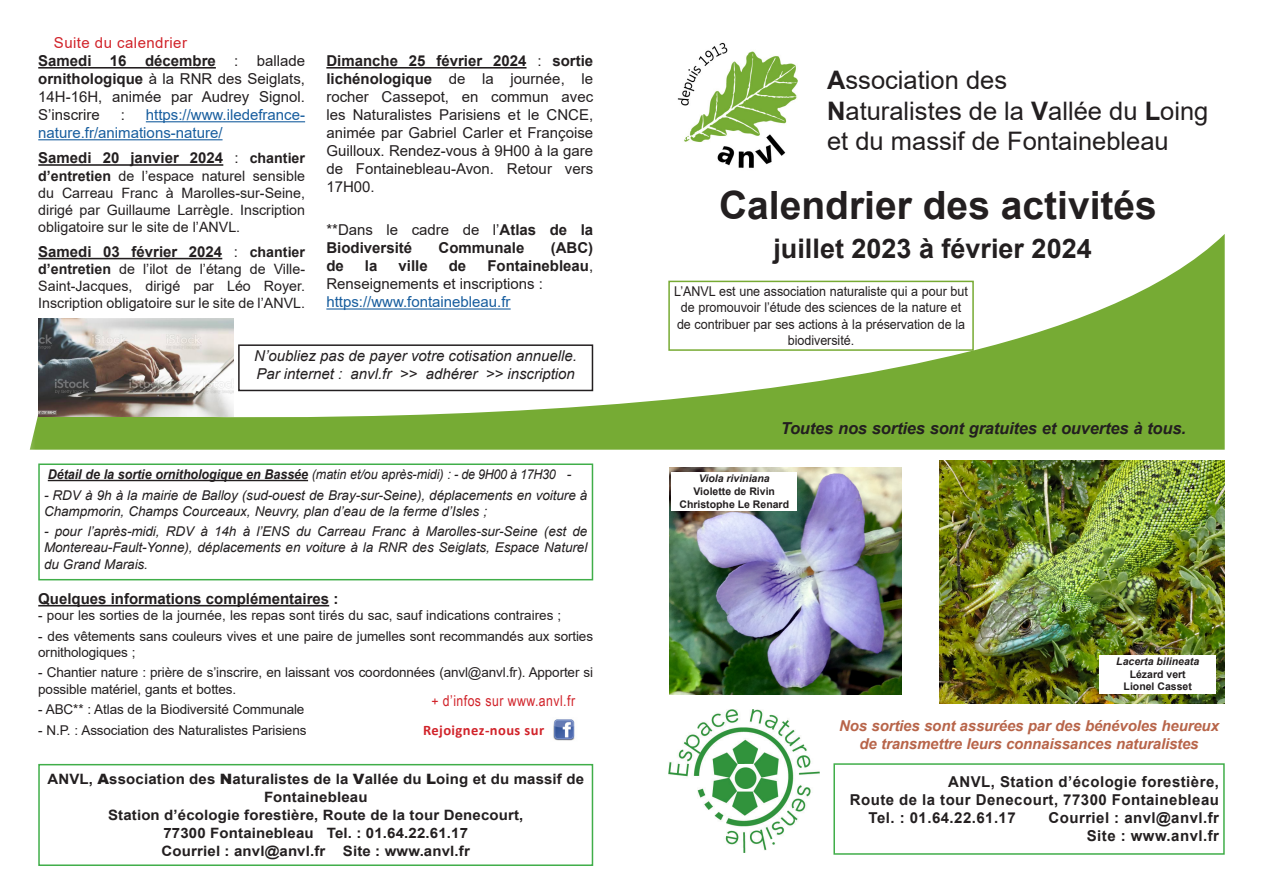
<style>
.page{position:relative;width:1263px;height:893px;background:#fff}
.page>*{position:absolute;margin:0;border:0;box-sizing:border-box;transform-origin:0 0}
.t1{font:700 39px "Arial";color:#231f20}
.t2{font:700 27px "Arial";color:#231f20}
.t3{font:25.5px "Arial";color:#231f20}
.t4{font:italic 700 16.5px "Arial";letter-spacing:-.01em;color:#231f20}
.t5{font:15px/18px "Arial";color:#231f20;text-align:justify}
.t6{font:700 15px/18px "Arial";color:#231f20}
.t7{font:700 15px "Arial";letter-spacing:.03em;color:#231f20}
.t8{font:italic 700 15px/18px "Arial";letter-spacing:-.01em;color:#b8654a;text-align:center}
.t9{font:italic 15px "Arial";color:#231f20}
.t10{font:15px/18px "Arial";color:#175d9e}
.t11{font:15px "Arial Narrow";letter-spacing:.03em;color:#d1232a}
.t12{font:15px "Arial";letter-spacing:.03em;color:#d1232a}
.t13{font:700 14.55px "Calibri";letter-spacing:.03em;color:#d1232a}
.t14{font:14.25px/17.1px "Arial";color:#231f20;text-align:justify}
.t15{font:700 14.25px/18px "Arial";letter-spacing:.01em;color:#231f20;text-align:center;scale:1.05 1}
.t16{font:13.5px/16.2px "Arial";letter-spacing:-.01em;color:#231f20}
.t17{font:italic 13.5px/16.2px "Arial";letter-spacing:-.005em;color:#231f20}
.t18{font:13.5px/16.5px "Arial";letter-spacing:-.01em;color:#231f20;text-align:center;scale:.93 1}
.t19{font:italic 700 13.5px "Arial";letter-spacing:-.005em;color:#231f20;scale:.93 1}
.t20{font:700 10.5px "Arial";color:#231f20}
.t21{font:italic 700 10.5px "Arial";color:#231f20}
.s1{font-weight:700}
.s2{font-weight:400}
.s3{font-size:14.25px}
.s4{font-weight:900}
</style>
<div class="page">
<hr style="left:38px;top:67px;width:178px;height:2px;background:#231f20">
<hr style="left:146px;top:121px;width:159px;height:1px;background:#175d9e">
<hr style="left:38px;top:139px;width:185px;height:1px;background:#175d9e">
<hr style="left:38px;top:164px;width:185px;height:2px;background:#231f20">
<hr style="left:326px;top:67px;width:200px;height:2px;background:#231f20">
<hr style="left:38px;top:605px;width:291px;height:1px;background:#231f20">
<img style="left:677px;top:42px;width:121px;height:126px">
<img style="left:553px;top:719px;width:22px;height:22px">
<hr style="left:48px;top:480px;width:260px;height:1px;background:#231f20">
<div style="left:38px;top:463px;width:555px;height:117px;border:2px solid #40ae49"></div>
<svg style="left:30px;top:234px;width:1195px;height:216px"></svg>
<div style="left:668px;top:281px;width:306px;height:70px;border:2px solid #7a3"></div>
<div style="left:833px;top:763px;width:392px;height:92px;border:2px solid #40ae49"></div>
<div style="left:38px;top:764px;width:555px;height:102px;border:2px solid #40ae49"></div>
<img style="left:669px;top:468px;width:232px;height:226px">
<img style="left:940px;top:461px;width:285px;height:242px">
<img style="left:38px;top:319px;width:195px;height:97px">
<div style="left:238px;top:344px;width:355px;height:47px;border:2px solid #231f20"></div>
<img style="left:668px;top:709px;width:151px;height:144px">
<div style="left:1099px;top:655px;width:117px;height:38px;background:#fff"></div>
<div style="left:671px;top:472px;width:126px;height:38px;background:#fff"></div>
<p class="t12" style="left:54px;top:32px;width:135px">Suite du calendrier</p>
<p class="t5" style="left:38px;top:52px;width:268px"><span class="s1">Samedi 16 décembre</span> : ballade <span class="s1">ornithologique</span> à la RNR des Seiglats, 14H-16H, animée par Audrey Signol.<br>S’inscrire</p>
<p class="t10" style="left:38px;top:106px;width:268px;text-indent:108px">https://www.iledefrance&shy;nature.fr/animations-nature/</p>
<p class="t6" style="left:38px;top:149px;width:268px">Samedi 20 janvier 2024 <span class="s2">:</span> <span class="s3">chantier</span></p>
<p class="t14" style="left:38px;top:167px;width:268px"><span class="s1">d’entretien</span> de l’espace naturel sensible du Carreau Franc à Marolles-sur-Seine, dirigé par Guillaume Larrègle. Inscription obligatoire sur le site de l’ANVL.</p>
<p class="t6" style="left:38px;top:243px;width:268px">Samedi 03 février 2024 <span class="s2">:</span> <span class="s3">chantier</span></p>
<p class="t14" style="left:38px;top:260px;width:268px"><span class="s1">d’entretien</span> de l’ilot de l’étang de Ville-Saint-Jacques, dirigé par Léo Royer.<br>Inscription obligatoire sur le site de l’ANVL.</p>
<p class="t5" style="left:121px;top:106px;width:6px">:</p>
<p class="t5" style="left:326px;top:52px;width:268px"><span class="s1">Dimanche 25 février 2024</span> : <span class="s1">sortie lichénologique</span> de la journée, le rocher Cassepot, en commun avec les Naturalistes Parisiens et le CNCE, animée par Gabriel Carler et Françoise Guilloux. Rendez-vous à 9H00 à la gare de Fontainebleau-Avon. Retour vers 17H00.</p>
<p class="t6" style="left:326px;top:221px;width:268px"><span class="s2">**Dans le cadre de l’</span>Atlas de la<br>Biodiversité</p>
<p class="t6" style="left:439px;top:239px;width:87px">Communale</p>
<p class="t6" style="left:551px;top:239px;width:44px">(ABC)</p>
<p class="t6" style="left:326px;top:257px;width:19px">de</p>
<p class="t6" style="left:365px;top:257px;width:14px">la</p>
<p class="t6" style="left:398px;top:257px;width:31px">ville</p>
<p class="t6" style="left:449px;top:257px;width:19px">de</p>
<p class="t5" style="left:326px;top:257px;width:268px;text-indent:161px"><span class="s1">Fontainebleau</span>,<br>Renseignements et inscriptions :</p>
<p class="t10" style="left:326px;top:293px;width:186px">https://www.fontainebleau.fr</p>
<p class="t9" style="left:254px;top:346px;width:324px">N’oubliez pas de payer votre cotisation annuelle.</p>
<p class="t9" style="left:256px;top:364px;width:320px">Par internet : anvl.fr &gt;&gt; adhérer &gt;&gt; inscription</p>
<p class="t19" style="left:48px;top:465px;width:564px">Détail de la sortie ornithologique en Bassée <span class="s2">(matin et/ou après-midi) : - de 9H00 à 17H30 -</span></p>
<p class="t17" style="left:44px;top:487px;width:545px">- RDV à 9h à la mairie de Balloy (sud-ouest de Bray-sur-Seine), déplacements en voiture à<br>Champmorin, Champs Courceaux, Neuvry, plan d’eau de la ferme d’Isles ;</p>
<p class="t17" style="left:44px;top:524px;width:545px;text-align:justify">- pour l’après-midi, RDV à 14h à l’ENS du Carreau Franc à Marolles-sur-Seine (est de Montereau-Fault-Yonne), déplacements en voiture à la RNR des Seiglats, Espace Naturel du Grand Marais.</p>
<p class="t6" style="left:38px;top:590px;width:302px">Quelques informations complémentaires :</p>
<p class="t16" style="left:38px;top:607px;width:525px">- pour les sorties de la journée, les repas sont tirés du sac, sauf indications contraires ;</p>
<p class="t16" style="left:38px;top:628px;width:556px">- des vêtements sans couleurs vives et une paire de jumelles sont recommandés aux sorties ornithologiques ;</p>
<p class="t16" style="left:38px;top:664px;width:556px">- Chantier nature : prière de s’inscrire, en laissant vos coordonnées (anvl@anvl.fr). Apporter si possible matériel, gants et bottes.</p>
<p class="t16" style="left:38px;top:701px;width:268px">- ABC** : Atlas de la Biodiversité Communale</p>
<p class="t16" style="left:38px;top:722px;width:270px">- N.P. : Association des Naturalistes Parisiens</p>
<p class="t11" style="left:431px;top:690px;width:145px">+ d’infos sur www.anvl.fr</p>
<p class="t13" style="left:423px;top:720px;width:123px">Rejoignez-nous sur</p>
<p class="t15" style="left:47px;top:770px;width:513px">ANVL, <span class="s4">A</span>ssociation des <span class="s4">N</span>aturalistes de la <span class="s4">V</span>allée du <span class="s4">L</span>oing et du massif de<br>Fontainebleau</p>
<p class="t15" style="left:108px;top:806px;width:397px">Station d’écologie forestière, Route de la tour Denecourt,<br>77300 Fontainebleau Tel. : 01.64.22.61.17</p>
<p class="t15" style="left:162px;top:842px;width:295px">Courriel : anvl@anvl.fr Site : www.anvl.fr</p>
<p class="t3" style="left:827px;top:63px;width:181px"><span class="s1">A</span>ssociation des</p>
<p class="t3" style="left:827px;top:93px;width:383px"><span class="s1">N</span>aturalistes de la <span class="s1">V</span>allée du <span class="s1">L</span>oing</p>
<p class="t3" style="left:827px;top:124px;width:343px">et du massif de Fontainebleau</p>
<p class="t1" style="left:719px;top:177px;width:439px">Calendrier des activités</p>
<p class="t2" style="left:773px;top:229px;width:320px">juillet 2023 à février 2024</p>
<p class="t18" style="left:674px;top:283px;width:317px">L’ANVL est une association naturaliste qui a pour but de promouvoir l’étude des sciences de la nature et de contribuer par ses actions à la préservation de la biodiversité.</p>
<p class="t4" style="left:781px;top:417px;width:407px">Toutes nos sorties sont gratuites et ouvertes à tous.</p>
<p class="t21" style="left:699px;top:472px;width:72px">Viola riviniana</p>
<p class="t20" style="left:693px;top:484px;width:83px">Violette de Rivin</p>
<p class="t20" style="left:679px;top:496px;width:111px">Christophe Le Renard</p>
<p class="t21" style="left:1116px;top:654px;width:84px">Lacerta bilineata</p>
<p class="t20" style="left:1130px;top:667px;width:58px">Lézard vert</p>
<p class="t20" style="left:1123px;top:679px;width:70px">Lionel Casset</p>
<p class="t8" style="left:839px;top:718px;width:381px">Nos sorties sont assurées par des bénévoles heureux de transmettre leurs connaissances naturalistes</p>
<p class="t7" style="left:948px;top:772px;width:272px">ANVL, Station d’écologie forestière,</p>
<p class="t7" style="left:850px;top:790px;width:371px">Route de la tour Denecourt, 77300 Fontainebleau</p>
<p class="t7" style="left:868px;top:808px;width:149px">Tel. : 01.64.22.61.17</p>
<p class="t7" style="left:1048px;top:808px;width:172px">Courriel : anvl@anvl.fr</p>
<p class="t7" style="left:1087px;top:826px;width:134px">Site : www.anvl.fr</p>
</div>
